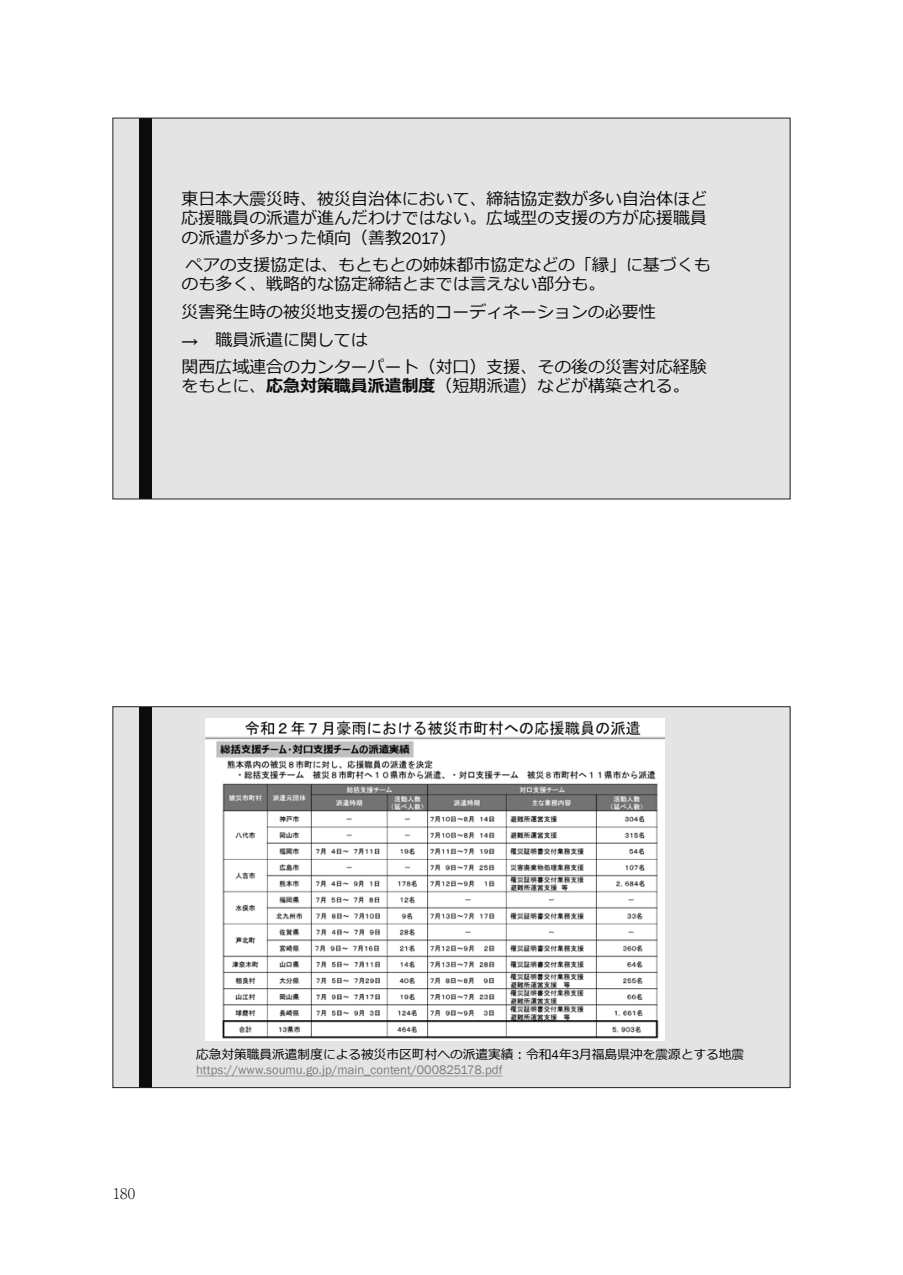
<style>
.page{position:relative;width:903px;height:1275px;background:#fff}
.page>*{position:absolute;margin:0;border:0;box-sizing:border-box;transform-origin:0 0}
.t1{font:16.97px/19.4px "Meiryo";color:#0c0c0c}
.t2{font:14.88px "N Ryumin L";color:#231f20}
.t3{font:12.78px "Franklin Gothic";color:#7b7b7b}
.t4{font:12.78px "Meiryo";color:#000}
.s1{font-family:"Franklin Gothic"}
.s2{font-weight:700}
</style>
<div class="page">
<div style="left:113px;top:707px;width:677px;height:381px;background:#e4e4e4"></div>
<div style="left:139px;top:707px;width:13px;height:381px;background:#0c0c0c"></div>
<img style="left:205px;top:718px;width:460px;height:323px">
<svg style="left:196px;top:1076px;width:307px;height:1px"></svg>
<div style="left:113px;top:118px;width:677px;height:381px;background:#e4e4e4"></div>
<div style="left:139px;top:118px;width:13px;height:381px;background:#0c0c0c"></div>
<p class="t1" style="left:182px;top:190px;width:527px;text-align:justify">東日本大震災時、被災自治体において、締結協定数が多い自治体ほど応援職員の派遣が進んだわけではない。広域型の支援の方が応援職員の派遣が多かった傾向（善教<span class="s1">2017</span>）</p>
<p class="t1" style="left:182px;top:256px;width:531px">ペアの支援協定は、もともとの姉妹都市協定などの「縁」に基づくものも多く、戦略的な協定締結とまでは言えない部分も。</p>
<p class="t1" style="left:182px;top:303px;width:476px">災害発生時の被災地支援の包括的コーディネーションの必要性</p>
<p class="t1" style="left:182px;top:327px;width:527px;line-height:26.9px"><span class="s1">→</span> 職員派遣に関しては<br>関西広域連合のカンターパート（対口）支援、その後の災害対応経験</p>
<p class="t1" style="left:182px;top:377px;width:510px">をもとに、<span class="s2">応急対策職員派遣制度</span>（短期派遣）などが構築される。</p>
<p class="t2" style="left:113px;top:1186px;width:24px">180</p>
<p class="t4" style="left:196px;top:1046px;width:550px">応急対策職員派遣制度による被災市区町村への派遣実績：令和<span class="s1">4</span>年<span class="s1">3</span>月福島県沖を震源とする地震</p>
<p class="t3" style="left:196px;top:1062px;width:308px">https://www.soumu.go.jp/main_content/000825178.pdf</p>
</div>
